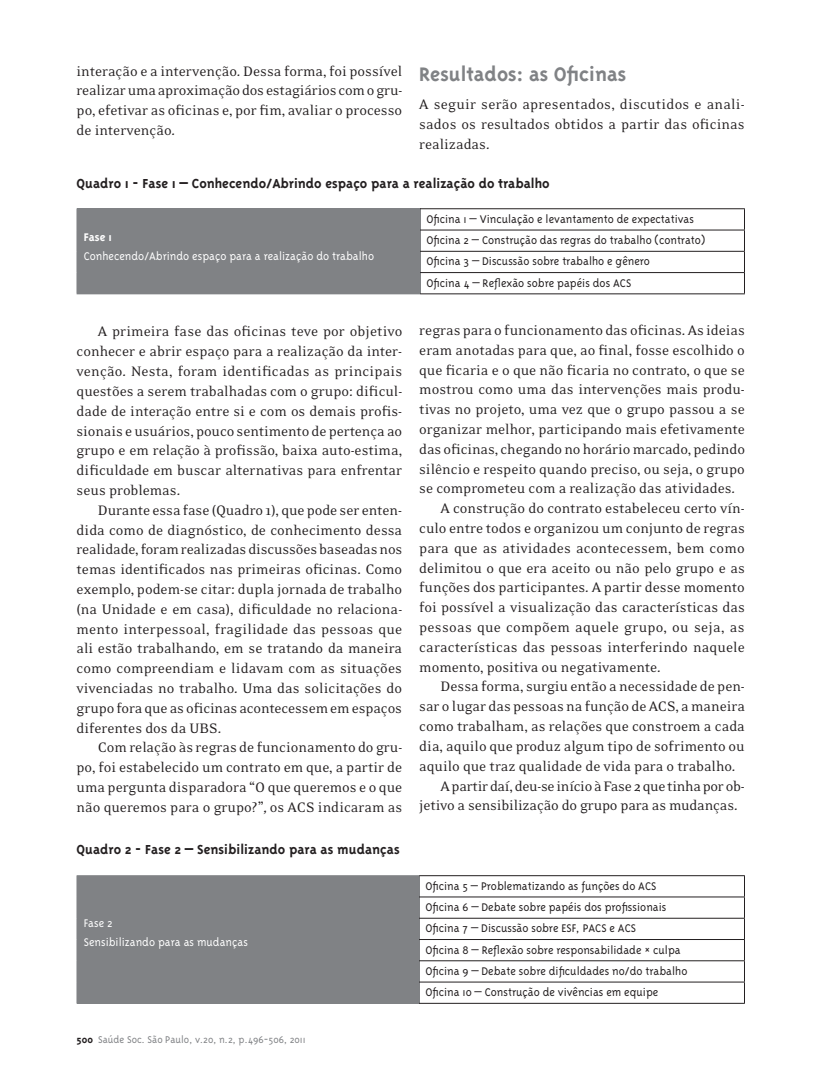
<style>
.page{position:relative;width:830px;height:1085px;background:#fff}
.page>*{position:absolute;margin:0;border:0;box-sizing:border-box;transform-origin:0 0}
.t1{font:700 22.5px "Triplex";color:#808285}
.t2{font:15.75px/19.8px "Eidetic Neo";color:#231f20;text-align:justify}
.t3{font:15.75px "Eidetic Neo";letter-spacing:-.02em;color:#231f20}
.t4{font:700 15px "Triplex";color:#231f20}
.t5{font:300 12.75px/21.3px "Triplex";color:#231f20}
.t6{font:300 12.75px/18.6px "Triplex";color:#fff}
.t7{font:700 12.75px "Triplex";color:#fff}
.t8{font:300 11.25px "Triplex";color:#808285}
.s1{font-style:italic}
.s2{font-weight:700;color:#231f20}
</style>
<div class="page">
<div style="left:77px;top:209px;width:343px;height:85px;background:#808285"></div>
<hr style="left:420px;top:208px;width:324px;height:1px;background:#231f20">
<hr style="left:420px;top:230px;width:324px;height:1px;background:#231f20">
<hr style="left:420px;top:251px;width:324px;height:1px;background:#231f20">
<hr style="left:420px;top:272px;width:324px;height:1px;background:#231f20">
<hr style="left:420px;top:293px;width:324px;height:1px;background:#231f20">
<hr style="left:77px;top:208px;width:343px;height:1px;background:#808285">
<div style="left:77px;top:875px;width:342px;height:128px;background:#808285"></div>
<hr style="left:419px;top:875px;width:325px;height:1px;background:#231f20">
<hr style="left:419px;top:896px;width:325px;height:1px;background:#231f20">
<hr style="left:419px;top:917px;width:325px;height:1px;background:#231f20">
<hr style="left:419px;top:938px;width:325px;height:1px;background:#231f20">
<hr style="left:419px;top:960px;width:325px;height:1px;background:#231f20">
<hr style="left:419px;top:981px;width:325px;height:1px;background:#231f20">
<svg style="left:743px;top:875px;width:1px;height:108px"></svg>
<hr style="left:419px;top:1002px;width:325px;height:1px;background:#231f20">
<p class="t2" style="left:77px;top:61px;width:327px">interação e a intervenção. Dessa forma, foi possível realizar uma aproximação dos estagiários com o gru&shy;po, efetivar as oficinas e, por fim, avaliar o processo de intervenção.</p>
<h1 class="t1" style="left:419px;top:61px;width:208px">Resultados: as Oficinas</h1>
<p class="t2" style="left:419px;top:95px;width:327px">A seguir serão apresentados, discutidos e anali&shy;sados os resultados obtidos a partir das oficinas realizadas.</p>
<p class="t4" style="left:77px;top:174px;width:474px">Quadro 1 - Fase 1 – Conhecendo/Abrindo espaço para a realização do trabalho</p>
<p class="t7" style="left:84px;top:230px;width:30px">Fase 1</p>
<p class="t6" style="left:84px;top:246px;width:292px">Conhecendo/Abrindo espaço para a realização do trabalho</p>
<p class="t2" style="left:77px;top:322px;width:327px;text-indent:21px">A primeira fase das oficinas teve por objetivo conhecer e abrir espaço para a realização da inter&shy;venção. Nesta, foram identificadas as principais questões a serem trabalhadas com o grupo: dificul&shy;dade de interação entre si e com os demais profis&shy;sionais e usuários, pouco sentimento de pertença ao grupo e em relação à profissão, baixa auto-estima, dificuldade em buscar alternativas para enfrentar seus problemas.</p>
<p class="t2" style="left:77px;top:500px;width:327px;text-indent:21px">Durante essa fase (Quadro 1), que pode ser enten&shy;dida como de diagnóstico, de conhecimento dessa realidade, foram realizadas discussões baseadas nos temas identificados nas primeiras oficinas. Como exemplo, podem-se citar: dupla jornada de trabalho (na Unidade e em casa), dificuldade no relaciona&shy;mento interpessoal, fragilidade das pessoas que ali estão trabalhando, em se tratando da maneira como compreendiam e lidavam com as situações vivenciadas no trabalho. Uma das solicitações do grupo fora que as oficinas acontecessem em espaços diferentes dos da UBS.</p>
<p class="t2" style="left:77px;top:738px;width:327px;text-indent:21px">Com relação às regras de funcionamento do gru&shy;po, foi estabelecido um contrato em que, a partir de uma pergunta disparadora “O que queremos e o que não queremos para o grupo?”<span class="s1">,</span> os ACS indicaram as</p>
<p class="t4" style="left:77px;top:841px;width:324px">Quadro 2 - Fase 2 – Sensibilizando para as mudanças</p>
<p class="t6" style="left:84px;top:913px;width:166px">Fase 2<br>Sensibilizando para as mudanças</p>
<p class="t8" style="left:77px;top:1032px;width:230px"><span class="s2">500</span> Saúde Soc. São Paulo, v.20, n.2, p.496-506, 2011</p>
<p class="t5" style="left:426px;top:208px;width:280px">Oficina 1 – Vinculação e levantamento de expectativas Oficina 2 – Construção das regras do trabalho (contrato)<br>Oficina 3 – Discussão sobre trabalho e gênero<br>Oficina 4 – Reflexão sobre papéis dos ACS</p>
<p class="t2" style="left:419px;top:320px;width:327px">regras para o funcionamento das oficinas. As ideias</p>
<p class="t2" style="left:419px;top:340px;width:327px">eram anotadas para que, ao final, fosse escolhido o</p>
<p class="t2" style="left:419px;top:360px;width:327px">que ficaria e o que não ficaria no contrato, o que se</p>
<p class="t2" style="left:419px;top:380px;width:327px">mostrou como uma das intervenções mais produ-</p>
<p class="t2" style="left:419px;top:400px;width:327px">tivas no projeto, uma vez que o grupo passou a se</p>
<p class="t2" style="left:419px;top:419px;width:327px">organizar melhor, participando mais efetivamente</p>
<p class="t2" style="left:419px;top:439px;width:327px">das oficinas, chegando no horário marcado, pedindo</p>
<p class="t2" style="left:419px;top:459px;width:327px">silêncio e respeito quando preciso, ou seja, o grupo</p>
<p class="t2" style="left:419px;top:479px;width:317px">se comprometeu com a realização das atividades.</p>
<p class="t2" style="left:440px;top:499px;width:306px">A construção do contrato estabeleceu certo vín-</p>
<p class="t2" style="left:419px;top:518px;width:327px">culo entre todos e organizou um conjunto de regras</p>
<p class="t2" style="left:419px;top:538px;width:327px">para que as atividades acontecessem, bem como</p>
<p class="t2" style="left:419px;top:558px;width:327px">delimitou o que era aceito ou não pelo grupo e as</p>
<p class="t2" style="left:419px;top:578px;width:327px">funções dos participantes. A partir desse momento</p>
<p class="t2" style="left:419px;top:598px;width:327px">foi possível a visualização das características das</p>
<p class="t2" style="left:419px;top:617px;width:326px">pessoas que compõem aquele grupo, ou seja, as</p>
<p class="t2" style="left:419px;top:637px;width:327px">características das pessoas interferindo naquele</p>
<p class="t2" style="left:419px;top:657px;width:243px">momento, positiva ou negativamente.</p>
<p class="t2" style="left:440px;top:677px;width:306px">Dessa forma, surgiu então a necessidade de pen-</p>
<p class="t2" style="left:419px;top:697px;width:327px">sar o lugar das pessoas na função de ACS, a maneira</p>
<p class="t2" style="left:419px;top:716px;width:327px">como trabalham, as relações que constroem a cada</p>
<p class="t2" style="left:419px;top:736px;width:327px">dia, aquilo que produz algum tipo de sofrimento ou</p>
<p class="t2" style="left:419px;top:756px;width:317px">aquilo que traz qualidade de vida para o trabalho.</p>
<p class="t3" style="left:440px;top:777px;width:305px">A partir daí, deu-se início à Fase 2 que tinha por ob-</p>
<p class="t2" style="left:419px;top:796px;width:320px">jetivo a sensibilização do grupo para as mudanças.</p>
<p class="t5" style="left:425px;top:874px;width:263px">Oficina 5 – Problematizando as funções do ACS Oficina 6 – Debate sobre papéis dos profissionais Oficina 7 – Discussão sobre ESF, PACS e ACS<br>Oficina 8 – Reflexão sobre responsabilidade × culpa Oficina 9 – Debate sobre dificuldades no/do trabalho Oficina 10 – Construção de vivências em equipe</p>
</div>
